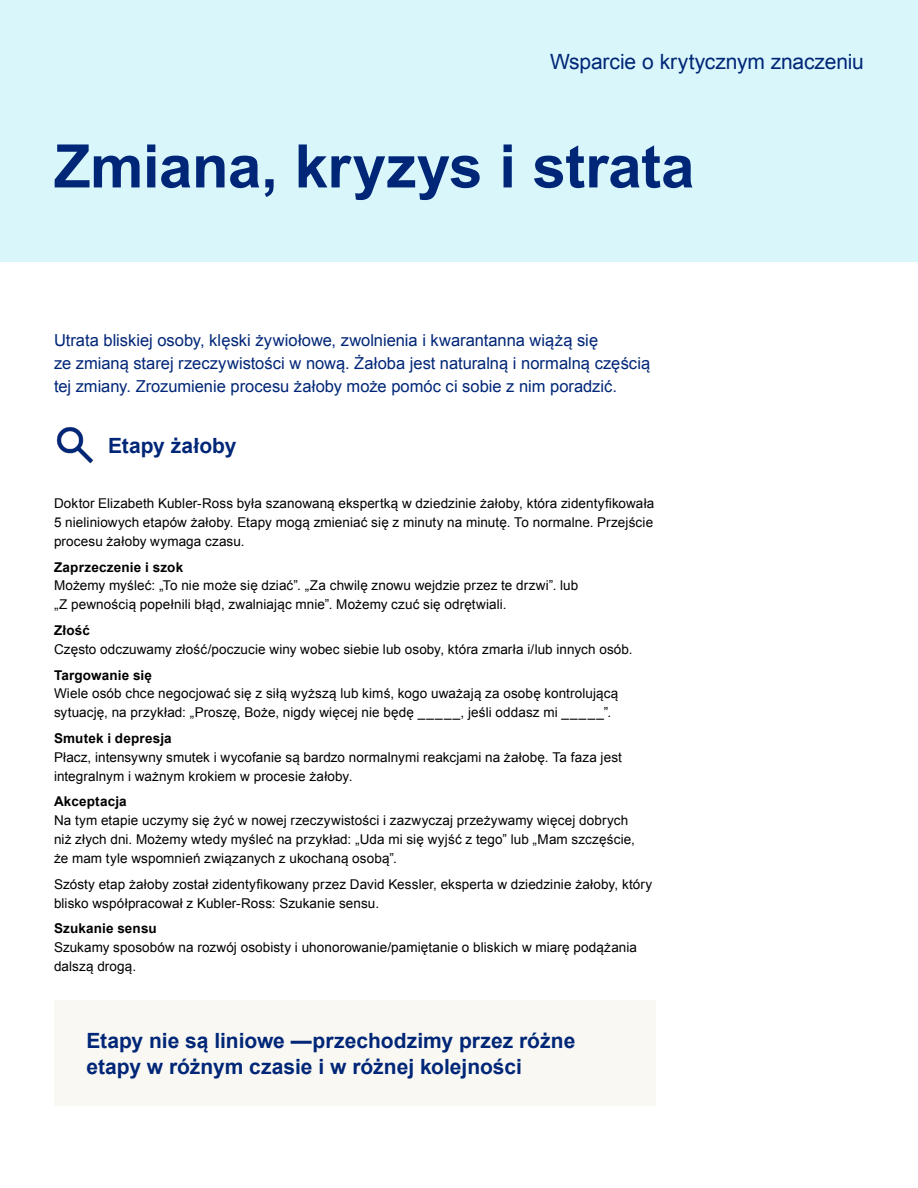
<style>
.page{position:relative;width:918px;height:1188px;background:#fff}
.page>*{position:absolute;margin:0;border:0;box-sizing:border-box;transform-origin:0 0}
.Headline{font:700 60px "Arial";letter-spacing:-.01em;color:#002677}
.Subhead{font:700 21px/25.2px "Arial";color:#002677}
.Product_label_-_Right_aligned{font:21px "Arial";letter-spacing:-.01em;color:#002677}
.Intro{font:16.5px/23.1px "Arial";color:#002677}
.Body{font:13.5px/18.9px "Arial";letter-spacing:.01em;color:#000}
.s1{font-weight:700}
</style>
<div class="page">
<div style="left:0;top:0;width:918px;height:262px;background:#d9f6fa"></div>
<img style="left:56px;top:427px;width:38px;height:37px">
<div style="left:54px;top:1001px;width:602px;height:105px;background:#faf8f2"></div>
<p class="Product_label_-_Right_aligned" style="left:550px;top:48px;width:315px">Wsparcie o krytycznym znaczeniu</p>
<p class="Headline" style="left:54px;top:127px;width:642px">Zmiana, kryzys i strata</p>
<p class="Intro" style="left:54px;top:329px;width:598px">Utrata bliskiej osoby, klęski żywiołowe, zwolnienia i kwarantanna wiążą się<br>ze zmianą starej rzeczywistości w nową. Żałoba jest naturalną i normalną częścią tej zmiany. Zrozumienie procesu żałoby może pomóc ci sobie z nim poradzić.</p>
<p class="Subhead" style="left:108px;top:434px;width:130px">Etapy żałoby</p>
<p class="Body" style="left:54px;top:494px;width:602px;text-align:justify">Doktor Elizabeth Kubler‑Ross była szanowaną ekspertką w dziedzinie żałoby, która zidentyfikowała 5 nieliniowych etapów żałoby. Etapy mogą zmieniać się z minuty na minutę. To normalne. Przejście procesu żałoby wymaga czasu.</p>
<p class="Body" style="left:54px;top:558px;width:526px"><span class="s1">Zaprzeczenie i szok<br></span>Możemy myśleć: „To nie może się dziać”. „Za chwilę znowu wejdzie przez te drzwi”. lub „Z pewnością popełnili błąd, zwalniając mnie”. Możemy czuć się odrętwiali.</p>
<p class="Body" style="left:54px;top:621px;width:580px"><span class="s1">Złość<br></span>Często odczuwamy złość/poczucie winy wobec siebie lub osoby, która zmarła i/lub innych osób.</p>
<p class="Body" style="left:54px;top:666px;width:566px"><span class="s1">Targowanie się<br></span>Wiele osób chce negocjować się z siłą wyższą lub kimś, kogo uważają za osobę kontrolującą sytuację, na przykład: „Proszę, Boże, nigdy więcej nie będę _____, jeśli oddasz mi _____”.</p>
<p class="Body" style="left:54px;top:729px;width:569px"><span class="s1">Smutek i depresja<br></span>Płacz, intensywny smutek i wycofanie są bardzo normalnymi reakcjami na żałobę. Ta faza jest integralnym i ważnym krokiem w procesie żałoby.</p>
<p class="Body" style="left:54px;top:792px;width:583px"><span class="s1">Akceptacja<br></span>Na tym etapie uczymy się żyć w nowej rzeczywistości i zazwyczaj przeżywamy więcej dobrych niż złych dni. Możemy wtedy myśleć na przykład: „Uda mi się wyjść z tego” lub „Mam szczęście, że mam tyle wspomnień związanych z ukochaną osobą”.</p>
<p class="Body" style="left:54px;top:875px;width:600px">Szósty etap żałoby został zidentyfikowany przez David Kessler, eksperta w dziedzinie żałoby, który blisko współpracował z Kubler‑Ross: Szukanie sensu.</p>
<p class="Body" style="left:54px;top:919px;width:585px"><span class="s1">Szukanie sensu<br></span>Szukamy sposobów na rozwój osobisty i uhonorowanie/pamiętanie o bliskich w miarę podążania dalszą drogą.</p>
<p class="Subhead" style="left:86px;top:1029px;width:490px">Etapy nie są liniowe —przechodzimy przez różne etapy w różnym czasie i w różnej kolejności</p>
</div>
